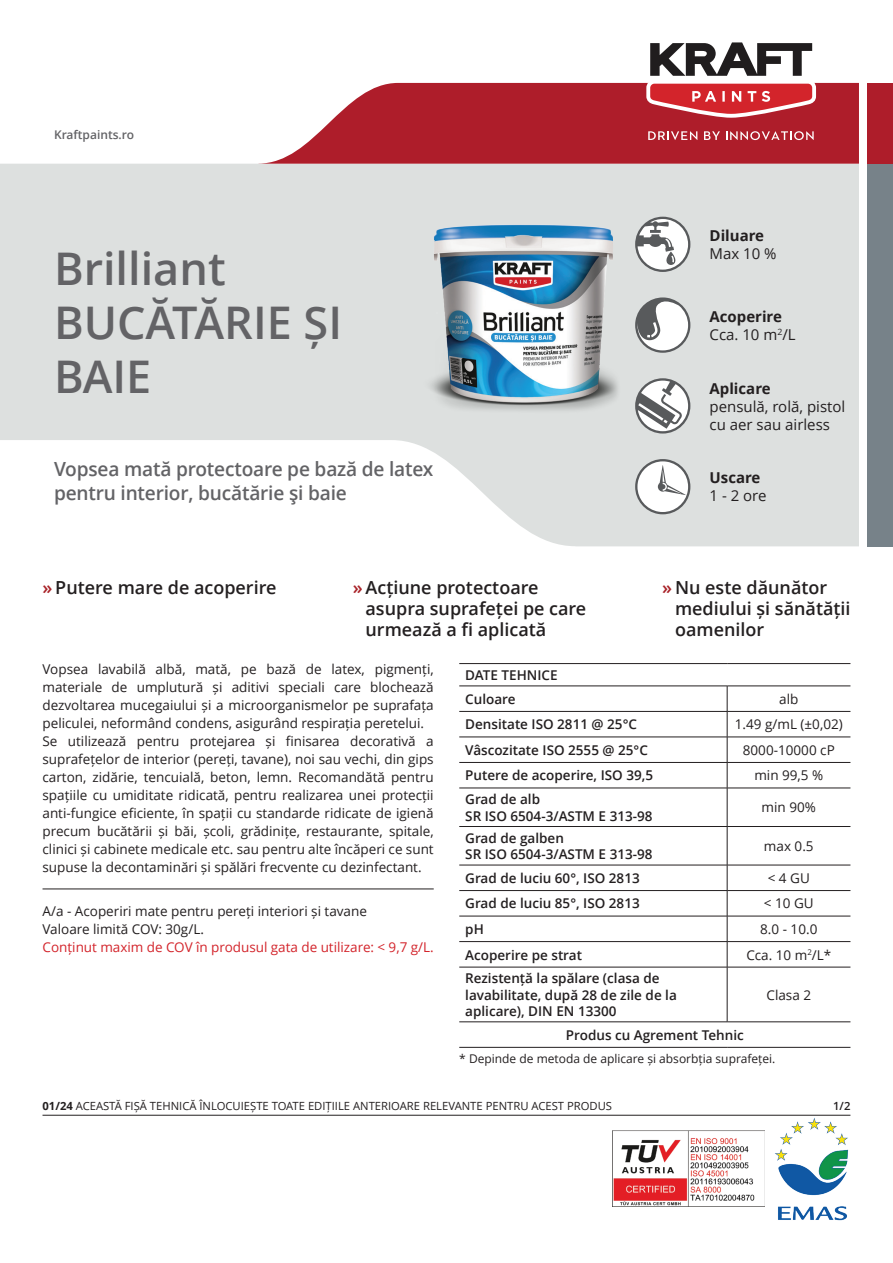
<style>
.page{position:relative;width:893px;height:1263px;background:#fff}
.page>*{position:absolute;margin:0;border:0;box-sizing:border-box;transform-origin:0 0}
.t1{font:600 45px/54px "Open Sans";color:#636366}
.t2{font:600 19.5px/23.4px "Open Sans";letter-spacing:-.01em;color:#636366}
.t3{font:600 18px/21px "Open Sans";color:#231f20}
.t4{font:15px/18px "Open Sans";color:#231f20}
.t5{font:700 15px/18px "Open Sans";color:#231f20}
.t6{font:13.5px/18px "Open Sans";color:#231f20}
.t7{font:600 13.5px/16.2px "Open Sans";color:#231f20}
.t8{font:13.5px "Open Sans";color:#d3242b}
.t9{font:12px "Open Sans";color:#231f20}
.t10{font:600 12px "Open Sans";color:#636366}
.t11{font:11.25px "Open Sans";color:#231f20}
.t12{font:600 11.25px "Open Sans";color:#231f20}
.s1{font-weight:400}
.s2{color:#a92228}
.s3{font-weight:700}
</style>
<div class="page">
<svg style="left:0;top:164px;width:859px;height:382px;fill:#dde0df"></svg>
<svg style="left:259px;top:83px;width:600px;height:81px;background:#b93d48"></svg>
<div style="left:867px;top:83px;width:26px;height:81px;background:#ae1d2a"></div>
<div style="left:867px;top:164px;width:26px;height:382px;background:#778289"></div>
<svg style="left:642px;top:42px;width:178px;height:80px"></svg>
<svg style="left:648px;top:131px;width:49px;height:9px"></svg>
<svg style="left:704px;top:131px;width:16px;height:9px"></svg>
<svg style="left:726px;top:131px;width:88px;height:9px"></svg>
<img style="left:422px;top:212px;width:202px;height:203px">
<svg style="left:635px;top:297px;width:55px;height:56px"></svg>
<svg style="left:635px;top:459px;width:55px;height:55px"></svg>
<svg style="left:635px;top:378px;width:55px;height:55px"></svg>
<svg style="left:635px;top:217px;width:55px;height:55px"></svg>
<img style="left:612px;top:1130px;width:152px;height:77px">
<img style="left:775px;top:1118px;width:74px;height:103px">
<hr style="left:43px;top:1115px;width:807px;height:1px;background:#231f20">
<hr style="left:43px;top:889px;width:391px;height:1px;background:#231f20">
<hr style="left:459px;top:663px;width:268px;height:1px;background:#231f20">
<hr style="left:727px;top:663px;width:123px;height:1px;background:#231f20">
<hr style="left:459px;top:686px;width:268px;height:1px;background:#231f20">
<hr style="left:727px;top:686px;width:123px;height:1px;background:#231f20">
<hr style="left:459px;top:711px;width:268px;height:1px;background:#231f20">
<hr style="left:727px;top:711px;width:123px;height:1px;background:#231f20">
<hr style="left:459px;top:737px;width:268px;height:1px;background:#231f20">
<hr style="left:727px;top:737px;width:123px;height:1px;background:#231f20">
<hr style="left:459px;top:762px;width:268px;height:1px;background:#231f20">
<hr style="left:727px;top:762px;width:123px;height:1px;background:#231f20">
<svg style="left:727px;top:686px;width:1px;height:102px"></svg>
<hr style="left:459px;top:788px;width:268px;height:1px;background:#231f20">
<hr style="left:727px;top:788px;width:123px;height:1px;background:#231f20">
<hr style="left:727px;top:788px;width:1px;height:38px;background:#231f20">
<hr style="left:459px;top:826px;width:268px;height:1px;background:#231f20">
<hr style="left:727px;top:826px;width:123px;height:1px;background:#231f20">
<hr style="left:727px;top:827px;width:1px;height:38px;background:#231f20">
<hr style="left:459px;top:865px;width:268px;height:1px;background:#231f20">
<hr style="left:727px;top:865px;width:123px;height:1px;background:#231f20">
<hr style="left:459px;top:890px;width:268px;height:1px;background:#231f20">
<hr style="left:727px;top:890px;width:123px;height:1px;background:#231f20">
<hr style="left:459px;top:916px;width:268px;height:1px;background:#231f20">
<hr style="left:727px;top:916px;width:123px;height:1px;background:#231f20">
<hr style="left:459px;top:941px;width:268px;height:1px;background:#231f20">
<hr style="left:727px;top:941px;width:123px;height:1px;background:#231f20">
<svg style="left:727px;top:865px;width:1px;height:102px"></svg>
<hr style="left:459px;top:967px;width:268px;height:1px;background:#231f20">
<hr style="left:727px;top:967px;width:123px;height:1px;background:#231f20">
<hr style="left:727px;top:967px;width:1px;height:55px;background:#231f20">
<hr style="left:459px;top:1021px;width:268px;height:1px;background:#231f20">
<hr style="left:727px;top:1021px;width:123px;height:1px;background:#231f20">
<hr style="left:459px;top:1047px;width:268px;height:1px;background:#231f20">
<hr style="left:727px;top:1047px;width:123px;height:1px;background:#231f20">
<p class="t10" style="left:54px;top:126px;width:82px">Kraftpaints.ro</p>
<h1 class="t1" style="left:54px;top:241px;width:290px">Brilliant<br>BUCĂTĂRIE ȘI<br>BAIE</h1>
<h2 class="t2" style="left:54px;top:457px;width:381px">Vopsea mată protectoare pe bază de latex pentru interior, bucătărie şi baie</h2>
<p class="t5" style="left:709px;top:226px;width:56px">Diluare</p>
<p class="t4" style="left:709px;top:244px;width:69px">Max 10 %</p>
<p class="t5" style="left:709px;top:307px;width:88px">Acoperire<br><span class="s1">Cca. 10 m</span><sup>2</sup><span class="s1">/L</span></p>
<p class="t5" style="left:709px;top:379px;width:63px">Aplicare</p>
<p class="t4" style="left:709px;top:397px;width:137px">pensulă, rolă, pistol cu aer sau airless</p>
<p class="t5" style="left:709px;top:469px;width:52px">Uscare</p>
<p class="t4" style="left:709px;top:487px;width:58px">1 - 2 ore</p>
<h3 class="t3" style="left:43px;top:577px;width:235px"><span class="s2">»</span>Putere mare de acoperire</h3>
<h3 class="t3" style="left:366px;top:577px;width:222px;text-indent:-13px"><span class="s2">»</span>Acțiune protectoare asupra suprafeței pe care urmează a fi aplicată</h3>
<h3 class="t3" style="left:675px;top:577px;width:177px;text-indent:-13px"><span class="s2">»</span>Nu este dăunător mediului și sănătății oamenilor</h3>
<p class="t6" style="left:43px;top:659px;width:393px">Vopsea lavabilă albă, mată, pe bază de latex, pigmenți, materiale de umplutură și aditivi speciali care blochează dezvoltarea mucegaiului și a microorganismelor pe suprafața peliculei, neformând condens, asigurând respirația peretelui.<br>Se utilizează pentru protejarea și finisarea decorativă a suprafețelor de interior (pereți, tavane), noi sau vechi, din gips carton, zidărie, tencuială, beton, lemn. Recomandătă pentru spațiile cu umiditate ridicată, pentru realizarea unei protecții anti-fungice eficiente, în spații cu standarde ridicate de igienă precum bucătării și băi, școli, grădinițe, restaurante, spitale, clinici și cabinete medicale etc. sau pentru alte încăperi ce sunt supuse la decontaminări și spălări frecvente cu dezinfectant.</p>
<p class="t7" style="left:465px;top:663px;width:94px;line-height:23.9px">DATE TEHNICE<br>Culoare</p>
<p class="t6" style="left:779px;top:690px;width:21px">alb</p>
<p class="t7" style="left:465px;top:716px;width:173px">Densitate ISO 2811 @ 25°C</p>
<p class="t6" style="left:735px;top:715px;width:109px">1.49 g/mL (±0,02)</p>
<p class="t7" style="left:465px;top:741px;width:184px">Vâscozitate ISO 2555 @ 25°C</p>
<p class="t6" style="left:743px;top:741px;width:93px">8000-10000 cP</p>
<p class="t7" style="left:465px;top:767px;width:189px">Putere de acoperire, ISO 39,5</p>
<p class="t6" style="left:754px;top:766px;width:70px">min 99,5 %</p>
<p class="t7" style="left:465px;top:791px;width:189px">Grad de alb<br>SR ISO 6504-3/ASTM E 313-98</p>
<p class="t6" style="left:762px;top:798px;width:56px">min 90%</p>
<p class="t7" style="left:465px;top:829px;width:189px">Grad de galben<br>SR ISO 6504-3/ASTM E 313-98</p>
<p class="t6" style="left:764px;top:837px;width:51px">max 0.5</p>
<p class="t7" style="left:465px;top:870px;width:176px">Grad de luciu 60°, ISO 2813</p>
<p class="t6" style="left:768px;top:869px;width:44px">&lt; 4 GU</p>
<p class="t7" style="left:465px;top:895px;width:176px">Grad de luciu 85°, ISO 2813</p>
<p class="t6" style="left:764px;top:894px;width:51px">&lt; 10 GU</p>
<p class="t7" style="left:465px;top:921px;width:20px">pH</p>
<p class="t6" style="left:760px;top:920px;width:59px">8.0 - 10.0</p>
<p class="t7" style="left:465px;top:946px;width:118px">Acoperire pe strat</p>
<p class="t6" style="left:746px;top:945px;width:86px">Cca. 10 m<sup>2</sup>/L*</p>
<p class="t7" style="left:465px;top:970px;width:213px">Rezistență la spălare (clasa de lavabilitate, după 28 de zile de la aplicare), DIN EN 13300</p>
<p class="t6" style="left:43px;top:902px;width:326px">A/a - Acoperiri mate pentru pereți interiori și tavane<br>Valoare limită COV: 30g/L.</p>
<p class="t8" style="left:43px;top:938px;width:393px">Conținut maxim de COV în produsul gata de utilizare: &lt; 9,7 g/L.</p>
<p class="t6" style="left:766px;top:985px;width:46px">Clasa 2</p>
<p class="t7" style="left:566px;top:1026px;width:179px">Produs cu Agrement Tehnic</p>
<p class="t9" style="left:459px;top:1051px;width:318px">* Depinde de metoda de aplicare și absorbția suprafeței.</p>
<p class="t11" style="left:43px;top:1098px;width:571px"><span class="s3">01/24</span> ACEASTĂ FIȘĂ TEHNICĂ ÎNLOCUIEȘTE TOATE EDIȚIILE ANTERIOARE RELEVANTE PENTRU ACEST PRODUS</p>
<p class="t12" style="left:833px;top:1098px;width:19px">1/2</p>
</div>
